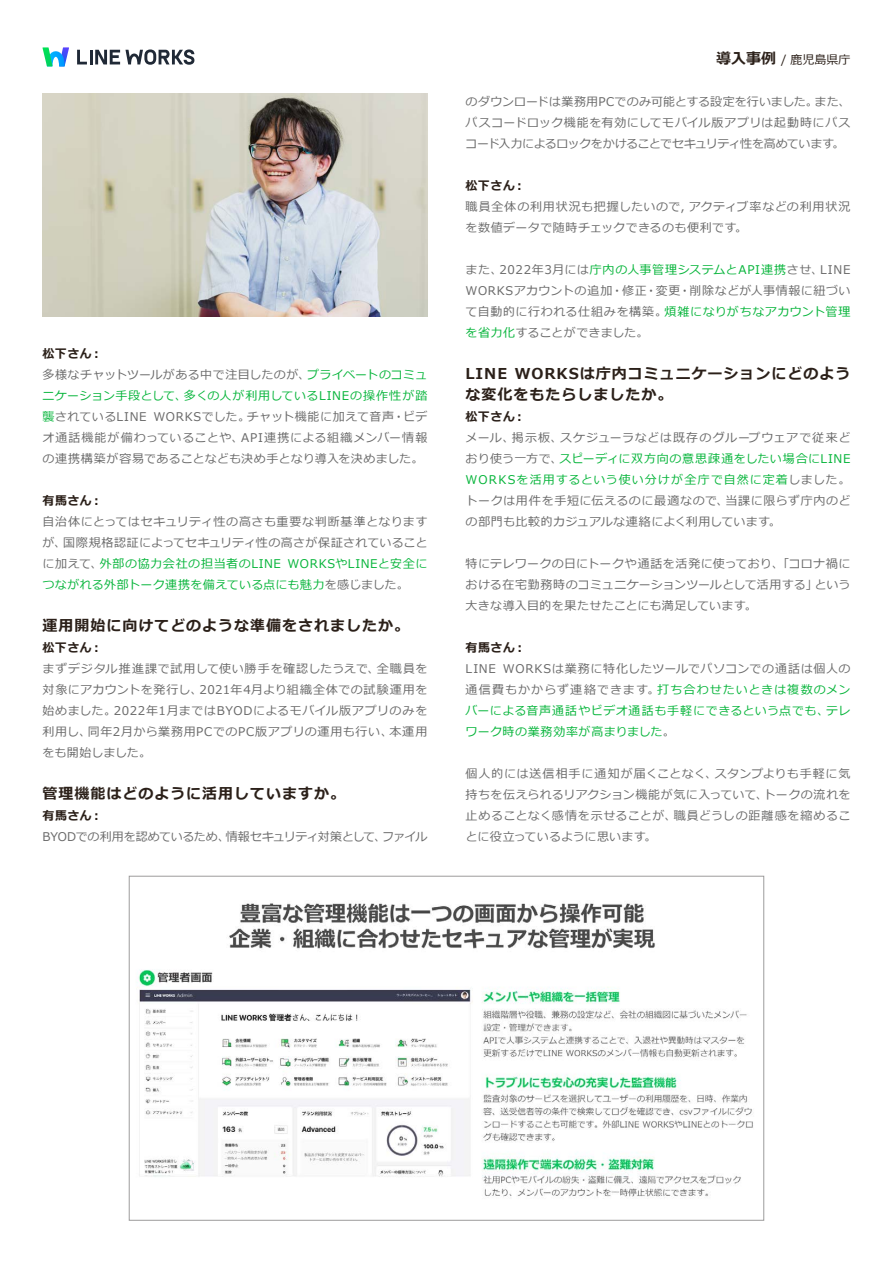
<style>
.page{position:relative;width:893px;height:1263px;background:#fff}
.page>*{position:absolute;margin:0;border:0;box-sizing:border-box;transform-origin:0 0}
.t1{font:700 15px/21px "Meiryo";letter-spacing:.065em;color:#2b2019}
.t2{font:12px/21px "Meiryo";letter-spacing:.035em;color:#6a6a6a}
.t3{font:12px/21px "Meiryo";letter-spacing:.045em;color:#07b53b}
.t4{font:12px/21px "Meiryo";color:#6a6a6a}
.t5{font:12px/21px "Meiryo";letter-spacing:.055em;color:#6a6a6a}
.t6{font:700 12px "Meiryo";letter-spacing:.04em;color:#2b2019}
.t7{font:12px "Meiryo";letter-spacing:.09em;color:#07b53b}
.t8{font:12px "Meiryo";letter-spacing:.06em;color:#6a6a6a}
.t9{font:12px "Meiryo";letter-spacing:.065em;color:#07b53b}
.t10{font:12px "Meiryo";letter-spacing:.075em;color:#6a6a6a}
.t11{font:12px "Meiryo";letter-spacing:-.01em;color:#6a6a6a}
.t12{font:12px "Meiryo";letter-spacing:.07em;color:#6a6a6a}
.t13{font:12px "Meiryo";letter-spacing:.085em;color:#07b53b}
.t14{font:12px "Meiryo";letter-spacing:.09em;color:#6a6a6a}
.t15{font:12px "Meiryo";letter-spacing:-.05em;color:#6a6a6a}
.t16{font:12px "Meiryo";letter-spacing:.015em;color:#07b53b}
.t17{font:12px "Meiryo";color:#07b53b}
.t18{font:12px "Meiryo";letter-spacing:.015em;color:#6a6a6a}
.t19{font:12px "Meiryo";color:#2b2019}
.s1{color:#07b53b}
.s2{color:#6a6a6a}
</style>
<div class="page">
<svg style="left:42px;top:47px;width:27px;height:19px"></svg>
<svg style="left:77px;top:50px;width:10px;height:14px"></svg>
<hr style="left:90px;top:50px;width:3px;height:14px;background:#202936">
<svg style="left:95px;top:49px;width:99px;height:16px"></svg>
<img style="left:43px;top:94px;width:384px;height:223px">
<img style="left:137px;top:903px;width:616px;height:294px">
<p class="t6" style="left:43px;top:345px;width:61px">松下さん：</p>
<p class="t17" style="left:307px;top:367px;width:122px">プライベートのコミュ</p>
<p class="t2" style="left:43px;top:365px;width:269px">多様なチャットツールがある中で注目したのが、</p>
<p class="t9" style="left:184px;top:388px;width:245px">多くの人が利用しているLINEの操作性が踏</p>
<p class="t16" style="left:43px;top:388px;width:146px">ニケーション手段として、</p>
<p class="t2" style="left:247px;top:407px;width:182px">チャット機能に加えて音声・ビデ</p>
<p class="t2" style="left:43px;top:407px;width:106px"><span class="s1">襲</span>されているLINE</p>
<p class="t8" style="left:153px;top:409px;width:98px">WORKSでした。</p>
<p class="t2" style="left:43px;top:428px;width:382px">オ通話機能が備わっていることや、<br>の連携構築が容易であることなども決め手となり導入を決めました。</p>
<p class="t6" style="left:43px;top:492px;width:62px">有馬さん：</p>
<p class="t2" style="left:43px;top:512px;width:386px;text-align:right">自治体にとってはセキュリティ性の高さも重要な判断基準となります国際規格認証によってセキュリティ性の高さが保証されていること</p>
<p class="t12" style="left:241px;top:430px;width:188px">API連携による組織メンバー情報</p>
<p class="t2" style="left:43px;top:533px;width:25px">が、</p>
<p class="t3" style="left:100px;top:554px;width:183px">外部の協力会社の担当者のLINE</p>
<p class="t3" style="left:288px;top:554px;width:141px">WORKSやLINEと安全に</p>
<p class="t3" style="left:43px;top:554px;width:368px"><span class="s2">に加えて、<br></span>つながれる外部トーク連携を備えている点にも魅力<span class="s2">を感じました。</span></p>
<p class="t1" style="left:43px;top:616px;width:368px">運用開始に向けてどのような準備をされましたか。</p>
<p class="t6" style="left:43px;top:639px;width:61px">松下さん：</p>
<p class="t2" style="left:377px;top:659px;width:52px">全職員を</p>
<p class="t5" style="left:199px;top:659px;width:229px;text-indent:-157px">まずデジタル推進課で試用して使い勝手を確認したうえで、<br>2021年4月より組織全体での試験運用を</p>
<p class="t2" style="left:114px;top:680px;width:315px;text-indent:-71px">対象にアカウントを発行し、<br>2022年1月まではBYODによるモバイル版アプリのみを</p>
<p class="t2" style="left:43px;top:701px;width:75px">始めました。</p>
<p class="t2" style="left:88px;top:722px;width:306px">同年2月から業務用PCでのPC版アプリの運用も行い、</p>
<p class="t2" style="left:390px;top:722px;width:39px">本運用</p>
<p class="t4" style="left:43px;top:722px;width:110px">利用し、<br>をも開始しました。</p>
<p class="t1" style="left:43px;top:784px;width:304px">管理機能はどのように活用していますか。</p>
<p class="t6" style="left:43px;top:807px;width:62px">有馬さん：</p>
<p class="t15" style="left:226px;top:829px;width:162px">情報セキュリティ対策として、</p>
<p class="t11" style="left:43px;top:829px;width:189px">BYODでの利用を認めているため、</p>
<p class="t2" style="left:382px;top:827px;width:47px">ファイル</p>
<p class="t1" style="left:716px;top:49px;width:61px">導入事例</p>
<p class="t19" style="left:781px;top:51px;width:71px">/ 鹿児島県庁</p>
<p class="t4" style="left:466px;top:92px;width:386px">のダウンロードは業務用PCでのみ可能とする設定を行いました。<br>パスコードロック機能を有効にしてモバイル版アプリは起動時にパスコード入力によるロックをかけることでセキュリティ性を高めています。</p>
<p class="t6" style="left:466px;top:177px;width:61px">松下さん：</p>
<p class="t8" style="left:689px;top:199px;width:163px">アクティブ率などの利用状況</p>
<p class="t2" style="left:815px;top:92px;width:37px">また、</p>
<p class="t2" style="left:466px;top:197px;width:283px">職員全体の利用状況も把握したいので，<br>を数値データで随時チェックできるのも便利です。</p>
<p class="t3" style="left:500px;top:260px;width:325px"><span class="s2">2022年3月には</span>庁内の人事管理システムとAPI連携<span class="s2">させ、</span></p>
<p class="t2" style="left:466px;top:260px;width:386px">また、<br>WORKSアカウントの追加・修正・変更・削除などが人事情報に紐づい</p>
<p class="t3" style="left:664px;top:302px;width:187px">煩雑になりがちなアカウント管理</p>
<p class="t2" style="left:820px;top:260px;width:32px">LINE</p>
<p class="t2" style="left:466px;top:302px;width:203px">て自動的に行われる仕組みを構築。<span class="s1">を省力化</span>することができました。</p>
<p class="t1" style="left:515px;top:364px;width:337px">WORKSは庁内コミュニケーションにどのよう</p>
<p class="t1" style="left:466px;top:364px;width:208px">LINE<br>な変化をもたらしましたか。</p>
<p class="t6" style="left:466px;top:408px;width:61px">松下さん：</p>
<p class="t5" style="left:560px;top:428px;width:292px">スケジューラなどは既存のグループウェアで従来ど</p>
<p class="t2" style="left:512px;top:428px;width:52px">掲示板、</p>
<p class="t2" style="left:466px;top:428px;width:50px">メール、</p>
<p class="t3" style="left:560px;top:449px;width:292px">スピーディに双方向の意思疎通をしたい場合にLINE</p>
<p class="t18" style="left:466px;top:451px;width:98px">おり使う一方で、</p>
<p class="t7" style="left:466px;top:472px;width:386px">WORKSを活用するという使い分けが全庁で自然に定着<span class="s2">しました。</span></p>
<p class="t2" style="left:726px;top:491px;width:126px">当課に限らず庁内のど</p>
<p class="t2" style="left:466px;top:491px;width:317px">トークは用件を手短に伝えるのに最適なので、<br>の部門も比較的カジュアルな連絡によく利用しています。</p>
<p class="t2" style="left:466px;top:554px;width:386px;text-align:right">特にテレワークの日にトークや通話を活発に使っており、「コロナ禍にという</p>
<p class="t2" style="left:466px;top:575px;width:353px">おける在宅勤務時のコミュニケーションツールとして活用する」大きな導入目的を果たせたことにも満足しています。</p>
<p class="t6" style="left:466px;top:639px;width:62px">有馬さん：</p>
<p class="t2" style="left:503px;top:659px;width:349px">WORKSは業務に特化したツールでパソコンでの通話は個人の</p>
<p class="t2" style="left:466px;top:659px;width:32px">LINE</p>
<p class="t14" style="left:466px;top:682px;width:195px">通信費もかからず連絡できます。</p>
<p class="t13" style="left:657px;top:682px;width:195px">打ち合わせたいときは複数のメン</p>
<p class="t3" style="left:466px;top:701px;width:365px">バーによる音声通話やビデオ通話も手軽にできるという点でも、ワーク時の業務効率が高まりました<span class="s2">。</span></p>
<p class="t2" style="left:715px;top:764px;width:137px">スタンプよりも手軽に気</p>
<p class="t3" style="left:826px;top:701px;width:26px">テレ</p>
<p class="t10" style="left:466px;top:766px;width:253px">個人的には送信相手に通知が届くことなく、</p>
<p class="t2" style="left:674px;top:785px;width:178px;text-indent:-208px">持ちを伝えられるリアクション機能が気に入っていて、<br>職員どうしの距離感を縮めるこ</p>
<p class="t2" style="left:763px;top:785px;width:88px">トークの流れを</p>
<p class="t2" style="left:466px;top:806px;width:212px">止めることなく感情を示せることが、とに役立っているように思います。</p>
</div>
